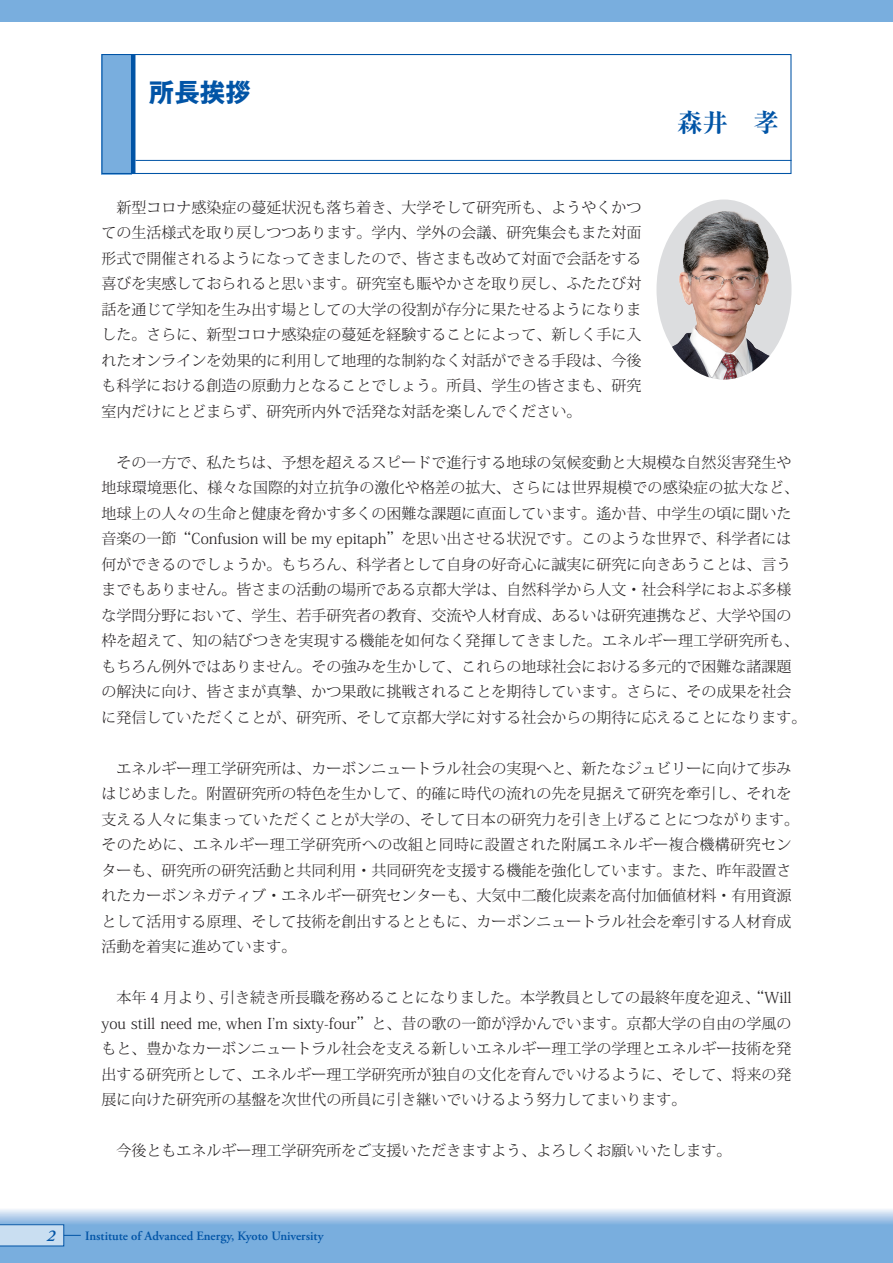
<style>
.page{position:relative;width:893px;height:1263px;background:#fff}
.page>*{position:absolute;margin:0;border:0;box-sizing:border-box;transform-origin:0 0}
.t1{font:700 25.5px "Gothic MB101 Pr 5";color:#0154a6}
.t2{font:700 expanded 25.5px "Ryumin Pr 5";color:#0154a6}
.t3{font:italic 600 16.5px "Adobe Garamond Pro";color:#0154a6}
.t4{font:300 15px/25.5px "Koz Min Pr 6 N";color:#231f20;text-align:justify}
.t5{font:600 12.75px "Adobe Garamond Pro";color:#0154a6}
</style>
<div class="page">
<div style="left:0;top:0;width:893px;height:21px;background:#79aede"></div>
<svg style="left:0;top:1209px;width:893px;height:54px;background:#8bb8e2"></svg>
<svg style="left:0;top:1224px;width:81px;height:22px;background:#aacae7"></svg>
<div style="left:101px;top:54px;width:30px;height:120px;background:#79aede"></div>
<hr style="left:131px;top:54px;width:4px;height:120px;background:#0154a6">
<div style="left:101px;top:54px;width:690px;height:120px;border:1px solid #0154a6"></div>
<hr style="left:135px;top:160px;width:656px;height:1px;background:#0154a6">
<img style="left:656px;top:200px;width:135px;height:180px">
<h1 class="t1" style="left:149px;top:71px;width:103px">所長挨拶</h1>
<h1 class="t2" style="left:677px;top:102px;width:104px">森井　孝</h1>
<p class="t4" style="left:101px;top:195px;width:542px;text-indent:15px">新型コロナ感染症の蔓延状況も落ち着き、大学そして研究所も、ようやくかつての生活様式を取り戻しつつあります。学内、学外の会議、研究集会もまた対面形式で開催されるようになってきましたので、皆さまも改めて対面で会話をする喜びを実感しておられると思います。研究室も賑やかさを取り戻し、ふたたび対話を通じて学知を生み出す場としての大学の役割が存分に果たせるようになりました。さらに、新型コロナ感染症の蔓延を経験することによって、新しく手に入れたオンラインを効果的に利用して地理的な制約なく対話ができる手段は、今後も科学における創造の原動力となることでしょう。所員、学生の皆さまも、研究室内だけにとどまらず、研究所内外で活発な対話を楽しんでください。</p>
<p class="t4" style="left:101px;top:450px;width:707px;text-align:left;text-indent:15px">その一方で、私たちは、予想を超えるスピードで進行する地球の気候変動と大規模な自然災害発生や地球環境悪化、様々な国際的対立抗争の激化や格差の拡大、さらには世界規模での感染症の拡大など、地球上の人々の生命と健康を脅かす多くの困難な課題に直面しています。遙か昔、中学生の頃に聞いた音楽の一節“Confusion will be my epitaph”を思い出させる状況です。このような世界で、科学者には何ができるのでしょうか。もちろん、科学者として自身の好奇心に誠実に研究に向きあうことは、言うまでもありません。皆さまの活動の場所である京都大学は、自然科学から人文・社会科学におよぶ多様な学問分野において、学生、若手研究者の教育、交流や人材育成、あるいは研究連携など、大学や国の枠を超えて、知の結びつきを実現する機能を如何なく発揮してきました。エネルギー理工学研究所も、もちろん例外ではありません。その強みを生かして、これらの地球社会における多元的で困難な諸課題の解決に向け、皆さまが真摯、かつ果敢に挑戦されることを期待しています。さらに、その成果を社会に発信していただくことが、研究所、そして京都大学に対する社会からの期待に応えることになります。</p>
<p class="t4" style="left:101px;top:756px;width:699px;text-align:left;text-indent:15px">エネルギー理工学研究所は、カーボンニュートラル社会の実現へと、新たなジュビリーに向けて歩みはじめました。附置研究所の特色を生かして、的確に時代の流れの先を見据えて研究を牽引し、それを支える人々に集まっていただくことが大学の、そして日本の研究力を引き上げることにつながります。そのために、エネルギー理工学研究所への改組と同時に設置された附属エネルギー複合機構研究センターも、研究所の研究活動と共同利用・共同研究を支援する機能を強化しています。また、昨年設置されたカーボンネガティブ・エネルギー研究センターも、大気中二酸化炭素を高付加価値材料・有用資源として活用する原理、そして技術を創出するとともに、カーボンニュートラル社会を牽引する人材育成活動を着実に進めています。</p>
<p class="t4" style="left:101px;top:985px;width:692px;text-indent:15px">本年 4 月より、引き続き所長職を務めることになりました。本学教員としての最終年度を迎え、“Will you still need me, when I’m sixty-four”と、昔の歌の一節が浮かんでいます。京都大学の自由の学風のもと、豊かなカーボンニュートラル社会を支える新しいエネルギー理工学の学理とエネルギー技術を発出する研究所として、エネルギー理工学研究所が独自の文化を育んでいけるように、そして、将来の発展に向けた研究所の基盤を次世代の所員に引き継いでいけるよう努力してまいります。</p>
<p class="t4" style="left:116px;top:1138px;width:617px">今後ともエネルギー理工学研究所をご支援いただきますよう、よろしくお願いいたします。</p>
<p class="t3" style="left:47px;top:1226px;width:10px">2</p>
<p class="t5" style="left:85px;top:1228px;width:240px">Institute of Advanced Energy, Kyoto University</p>
</div>
